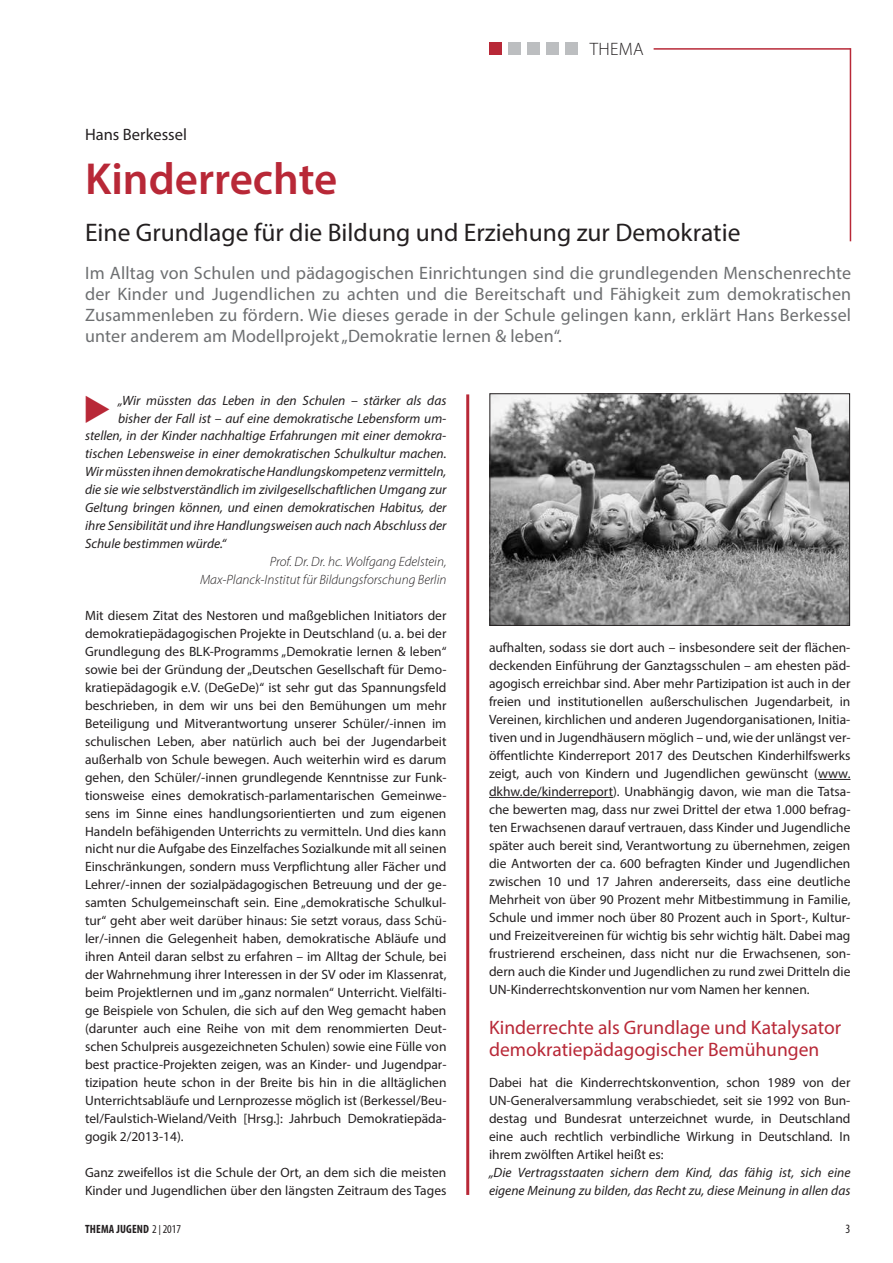
<style>
.page{position:relative;width:893px;height:1263px;background:#fff}
.page>*{position:absolute;margin:0;border:0;box-sizing:border-box;transform-origin:0 0}
.t1{font:600 45px "Myriad Pro";color:#b82837}
.t2{font:25.5px "Myriad Pro";color:#231f20}
.t3{font:19.5px/22.8px "Myriad Pro";color:#b82837}
.t4{font:18px/21px "Myriad Pro";letter-spacing:.01em;color:#6d6f71;text-align:justify}
.t5{font:300 18px "Myriad Pro";color:#231f20}
.t6{font:16.5px "Myriad Pro";color:#231f20}
.t7{font:13.5px/18px "Myriad Pro";color:#231f20;text-align:justify}
.t8{font:italic 13.5px/18px "Myriad Pro";color:#231f20}
.t9{font:italic 300 13.5px/18px "Myriad Pro";color:#231f20;text-align:right}
.t10{font:condensed 12.75px "Myriad Pro";color:#231f20}
.t11{font:700 condensed 12px "Myriad Pro";letter-spacing:.01em;color:#231f20}
.s1{font-weight:400}
.s2{font-family:"Futura T";font-weight:300}
</style>
<div class="page">
<hr style="left:466px;top:394px;width:3px;height:801px;background:#b82837">
<hr style="left:818px;top:779px;width:32px;height:1px;background:#231f20">
<hr style="left:489px;top:797px;width:124px;height:1px;background:#231f20">
<div style="left:489px;top:43px;width:13px;height:12px;background:#b82837"></div>
<div style="left:508px;top:43px;width:13px;height:12px;background:#bcbec0"></div>
<div style="left:527px;top:43px;width:13px;height:12px;background:#bcbec0"></div>
<div style="left:546px;top:43px;width:13px;height:12px;background:#bcbec0"></div>
<div style="left:566px;top:43px;width:12px;height:12px;background:#bcbec0"></div>
<hr style="left:654px;top:48px;width:196px;height:2px;background:#b82837">
<hr style="left:850px;top:48px;width:1px;height:193px;background:#b82837">
<img style="left:491px;top:395px;width:357px;height:229px">
<div style="left:489px;top:393px;width:361px;height:233px;border:1px solid #231f20"></div>
<h3 class="t5" style="left:590px;top:38px;width:21px">Them</h3>
<h3 class="t5" style="left:633px;top:38px;width:12px">A</h3>
<p class="t6" style="left:85px;top:124px;width:103px">Hans Berkessel</p>
<h1 class="t1" style="left:85px;top:151px;width:254px">Kinderrechte</h1>
<h2 class="t2" style="left:85px;top:217px;width:657px">Eine Grundlage für die Bildung und Erziehung zur Demokratie</h2>
<p class="t4" style="left:85px;top:263px;width:768px">Im Alltag von Schulen und pädagogischen Einrichtungen sind die grundlegenden Menschenrechte der Kinder und Jugendlichen zu achten und die Bereitschaft und Fähigkeit zum demokratischen Zusammenleben zu fördern. Wie dieses gerade in der Schule gelingen kann, erklärt Hans Berkessel unter anderem am Modellprojekt „Demokratie lernen &amp; leben“.</p>
<p class="t8" style="left:118px;top:391px;width:330px">„Wir müssten das Leben in den Schulen – stärker als das</p>
<p class="t8" style="left:118px;top:409px;width:330px">bisher der Fall ist – auf eine demokratische Lebensform um-</p>
<p class="t8" style="left:85px;top:427px;width:363px">stellen, in der Kinder nachhaltige Erfahrungen mit einer demokra-</p>
<p class="t8" style="left:85px;top:445px;width:363px">tischen Lebensweise in einer demokratischen Schulkultur machen.</p>
<p class="t8" style="left:85px;top:463px;width:363px">Wir müssten ihnen demokratische Handlungskompetenz vermitteln,</p>
<p class="t8" style="left:85px;top:481px;width:363px">die sie wie selbstverständlich im zivilgesellschaftlichen Umgang zur</p>
<p class="t8" style="left:85px;top:498px;width:363px">Geltung bringen können, und einen demokratischen Habitus, der</p>
<p class="t8" style="left:85px;top:516px;width:363px">ihre Sensibilität und ihre Handlungsweisen auch nach Abschluss der</p>
<p class="t8" style="left:85px;top:534px;width:142px">Schule bestimmen würde.“</p>
<p class="t9" style="left:200px;top:552px;width:248px">Prof. Dr. Dr. hc. Wolfgang Edelstein,<br>Max-Planck-Institut für Bildungsforschung Berlin</p>
<p class="t7" style="left:85px;top:606px;width:363px">Mit diesem Zitat des Nestoren und maßgeblichen Initiators der demokratiepädagogischen Projekte in Deutschland (u. a. bei der Grundlegung des BLK-Programms „Demokratie lernen &amp; leben“ sowie bei der Gründung der „Deutschen Gesellschaft für Demo&shy;kratiepädagogik e.V. (DeGeDe)“ ist sehr gut das Spannungsfeld beschrieben, in dem wir uns bei den Bemühungen um mehr Beteiligung und Mitverantwortung unserer Schüler/-innen im schulischen Leben, aber natürlich auch bei der Jugendarbeit außerhalb von Schule bewegen. Auch weiterhin wird es darum gehen, den Schüler/-innen grundlegende Kenntnisse zur Funk&shy;tionsweise eines demokratisch-parlamentarischen Gemeinwe&shy;sens im Sinne eines handlungsorientierten und zum eigenen Handeln befähigenden Unterrichts zu vermitteln. Und dies kann nicht nur die Aufgabe des Einzelfaches Sozialkunde mit all seinen Einschränkungen, sondern muss Verpflichtung aller Fächer und Lehrer/-innen der sozialpädagogischen Betreuung und der ge&shy;samten Schulgemeinschaft sein. Eine „demokratische Schulkul&shy;tur“ geht aber weit darüber hinaus: Sie setzt voraus, dass Schü&shy;ler/-innen die Gelegenheit haben, demokratische Abläufe und ihren Anteil daran selbst zu erfahren – im Alltag der Schule, bei der Wahrnehmung ihrer Interessen in der SV oder im Klassenrat, beim Projektlernen und im „ganz normalen“ Unterricht. Vielfälti&shy;ge Beispiele von Schulen, die sich auf den Weg gemacht haben (darunter auch eine Reihe von mit dem renommierten Deut&shy;schen Schulpreis ausgezeichneten Schulen) sowie eine Fülle von best practice-Projekten zeigen, was an Kinder- und Jugendpar&shy;tizipation heute schon in der Breite bis hin in die alltäglichen Unterrichtsabläufe und Lernprozesse möglich ist (Berkessel/Beu&shy;tel/Faulstich-Wieland/Veith [Hrsg.]: Jahrbuch Demokratiepäda&shy;gogik 2/2013-14).</p>
<p class="t7" style="left:85px;top:1163px;width:363px">Ganz zweifellos ist die Schule der Ort, an dem sich die meisten<br>Kinder und Jugendlichen über den längsten Zeitraum des Tages</p>
<p class="t7" style="left:489px;top:638px;width:363px">aufhalten, sodass sie dort auch – insbesondere seit der flächen&shy;deckenden Einführung der Ganztagsschulen – am ehesten päd&shy;agogisch erreichbar sind. Aber mehr Partizipation ist auch in der freien und institutionellen außerschulischen Jugendarbeit, in Vereinen, kirchlichen und anderen Jugendorganisationen, Initia&shy;tiven und in Jugendhäusern möglich – und, wie der unlängst ver&shy;öffentlichte Kinderreport 2017 des Deutschen Kinderhilfswerks zeigt, auch von Kindern und Jugendlichen gewünscht (www. dkhw.de/kinderreport). Unabhängig davon, wie man die Tatsa&shy;che bewerten mag, dass nur zwei Drittel der etwa 1.000 befrag&shy;ten Erwachsenen darauf vertrauen, dass Kinder und Jugendliche später auch bereit sind, Verantwortung zu übernehmen, zeigen die Antworten der ca. 600 befragten Kinder und Jugendlichen zwischen 10 und 17 Jahren andererseits, dass eine deutliche Mehrheit von über 90 Prozent mehr Mitbestimmung in Familie, Schule und immer noch über 80 Prozent auch in Sport-, Kultur&shy;und Freizeitvereinen für wichtig bis sehr wichtig hält. Dabei mag frustrierend erscheinen, dass nicht nur die Erwachsenen, son&shy;dern auch die Kinder und Jugendlichen zu rund zwei Dritteln die UN-Kinderrechtskonvention nur vom Namen her kennen.</p>
<h3 class="t3" style="left:489px;top:1015px;width:354px">Kinderrechte als Grundlage und Katalysator demokratiepädagogischer Bemühungen</h3>
<p class="t7" style="left:489px;top:1073px;width:363px">Dabei hat die Kinderrechtskonvention, schon 1989 von der UN-Generalversammlung verabschiedet, seit sie 1992 von Bun&shy;destag und Bundesrat unterzeichnet wurde, in Deutschland eine auch rechtlich verbindliche Wirkung in Deutschland. In ihrem zwölften Artikel heißt es:</p>
<p class="t8" style="left:489px;top:1163px;width:363px">„Die Vertragsstaaten sichern dem Kind, das fähig ist, sich eine eigene Meinung zu bilden, das Recht zu, diese Meinung in allen das</p>
<p class="t11" style="left:85px;top:1222px;width:98px">THEMA JUGEND <span class="s1">2</span><span class="s2">|</span><span class="s1">2017</span></p>
<p class="t10" style="left:845px;top:1221px;width:6px">3</p>
</div>
